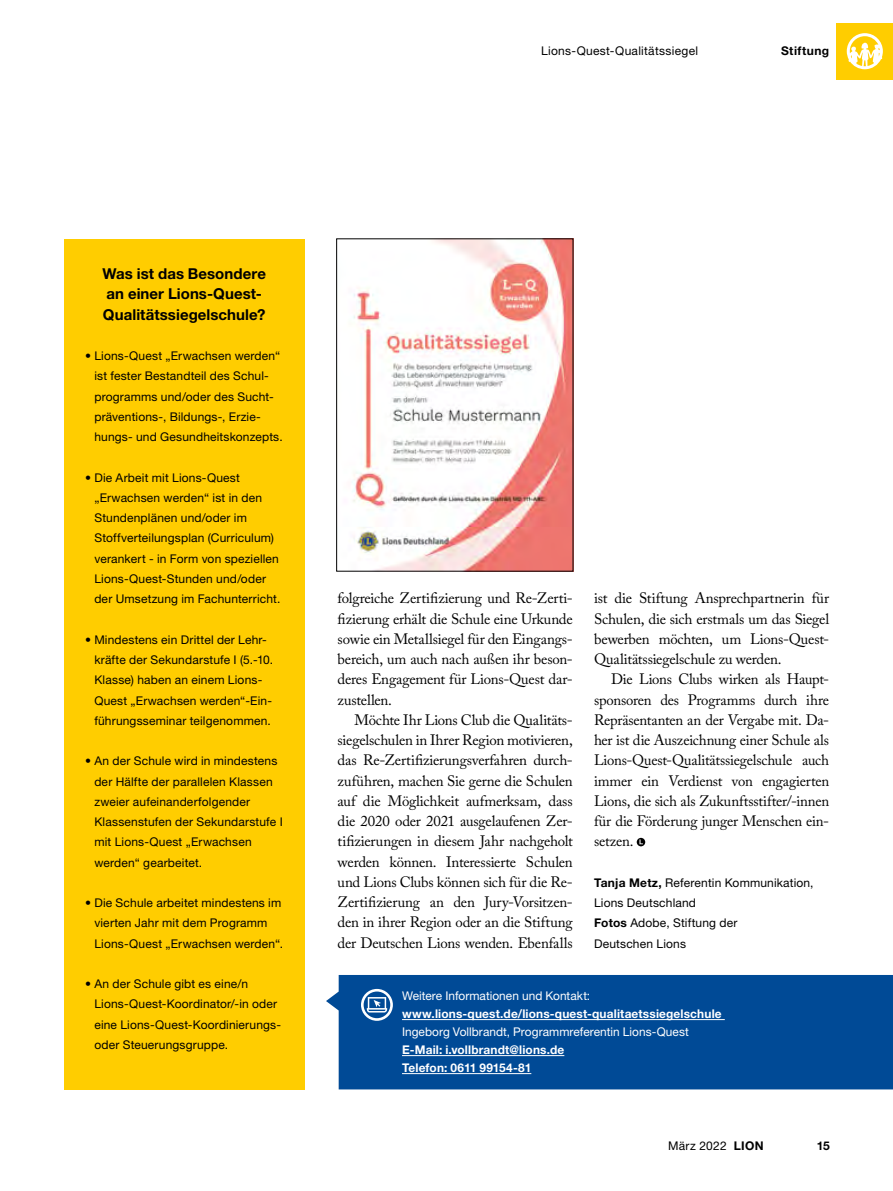
<style>
.page{position:relative;width:893px;height:1191px;background:#fff}
.page>*{position:absolute;margin:0;border:0;box-sizing:border-box;transform-origin:0 0}
._3_1_Fließtext_Regul{font:15px/20.2px "Adobe Caslon Pro";letter-spacing:-.015em;color:#000;text-align:justify}
.t1{font:700 15px/20.2px "Helvetica Neue LT Std";letter-spacing:.005em;color:#000}
.Infokasten_-_Headlin{font:12px/20.2px "Helvetica Neue LT Std";letter-spacing:.015em;color:#000}
.Info-Text_schwarz{font:700 12px/18px "Helvetica Neue LT Std";letter-spacing:.01em;color:#fff}
.Autorenhinweis{font:12px/20.2px "Helvetica Neue LT Std";letter-spacing:.015em;color:#000}
.Fotohinweis{font:12px/20.2px "Helvetica Neue LT Std";letter-spacing:.015em;color:#000}
.t2{font:700 12px "Helvetica Neue LT Std";letter-spacing:.035em;color:#000}
.s1{font-weight:700}
.s2{font-weight:400}
</style>
<div class="page">
<svg style="left:637px;top:838px;width:8px;height:8px"></svg>
<div style="left:326px;top:975px;width:567px;height:114px;background:#004a96"></div>
<hr style="left:402px;top:1019px;width:323px;height:1px;background:#fff">
<hr style="left:402px;top:1055px;width:162px;height:1px;background:#fff">
<hr style="left:402px;top:1073px;width:129px;height:1px;background:#fff">
<svg style="left:361px;top:989px;width:32px;height:31px"></svg>
<div style="left:64px;top:239px;width:241px;height:850px;background:#ffcd00"></div>
<img style="left:352px;top:241px;width:219px;height:328px">
<div style="left:837px;top:24px;width:56px;height:56px;background:#ffcd00"></div>
<svg style="left:847px;top:33px;width:36px;height:36px"></svg>
<p class="Infokasten_-_Headlin" style="left:541px;top:41px;width:158px">Lions-Quest-Qualitätssiegel</p>
<p class="t2" style="left:781px;top:43px;width:50px">Stiftung</p>
<p class="t1" style="left:102px;top:263px;width:165px">Was ist das Besondere an einer Lions-Quest-<br>Qualitätssiegelschule?</p>
<p class="Infokasten_-_Headlin" style="left:94px;top:345px;width:190px;text-indent:-9px">• Lions-Quest „Erwachsen werden“ ist fester Bestandteil des Schul&shy;programms und/oder des Sucht&shy;präventions-, Bildungs-, Erzie&shy;hungs- und Gesundheitskonzepts.</p>
<p class="Infokasten_-_Headlin" style="left:94px;top:467px;width:188px;text-indent:-9px">• Die Arbeit mit Lions-Quest „Erwachsen werden“ ist in den<br>Stundenplänen und/oder im<br>Stoffverteilungsplan (Curriculum) verankert - in Form von speziellen<br>Lions-Quest-Stunden und/oder der Umsetzung im Fachunterricht.</p>
<p class="Infokasten_-_Headlin" style="left:94px;top:629px;width:180px;text-indent:-9px">• Mindestens ein Drittel der Lehr&shy;kräfte der Sekundarstufe I (5.-10.<br>Klasse) haben an einem Lions-<br>Quest „Erwachsen werden“-Ein&shy;führungsseminar teilgenommen.</p>
<p class="Infokasten_-_Headlin" style="left:94px;top:750px;width:190px;text-indent:-9px">• An der Schule wird in mindestens der Hälfte der parallelen Klassen zweier aufeinanderfolgender<br>Klassenstufen der Sekundarstufe I mit Lions-Quest „Erwachsen werden“ gearbeitet.</p>
<p class="Infokasten_-_Headlin" style="left:94px;top:892px;width:190px;text-indent:-9px">• Die Schule arbeitet mindestens im vierten Jahr mit dem Programm<br>Lions-Quest „Erwachsen werden“.</p>
<p class="Infokasten_-_Headlin" style="left:94px;top:973px;width:188px;text-indent:-9px">• An der Schule gibt es eine/n<br>Lions-Quest-Koordinator/-in oder eine Lions-Quest-Koordinierungs&shy;oder Steuerungsgruppe.</p>
<p class="_3_1_Fließtext_Regul" style="left:338px;top:588px;width:237px">folgreiche Zertifizierung und Re-Zerti&shy;fizierung erhält die Schule eine Urkunde sowie ein Metallsiegel für den Eingangs&shy;bereich, um auch nach außen ihr beson&shy;deres Engagement für Lions-Quest dar&shy;zustellen.</p>
<p class="_3_1_Fließtext_Regul" style="left:338px;top:709px;width:237px;text-indent:17px">Möchte Ihr Lions Club die Qualitäts&shy;siegelschulen in Ihrer Region motivieren, das Re-Zertifizierungsverfahren durch&shy;zuführen, machen Sie gerne die Schulen auf die Möglichkeit aufmerksam, dass die 2020 oder 2021 ausgelaufenen Zer&shy;tifizierungen in diesem Jahr nachgeholt werden können. Interessierte Schulen und Lions Clubs können sich für die Re-Zertifizierung an den Jury-Vorsitzen&shy;den in ihrer Region oder an die Stiftung der Deutschen Lions wenden. Ebenfalls</p>
<p class="_3_1_Fließtext_Regul" style="left:594px;top:588px;width:237px">ist die Stiftung Ansprechpartnerin für Schulen, die sich erstmals um das Siegel bewerben möchten, um Lions-Quest-Qualitätssiegelschule zu werden.</p>
<p class="_3_1_Fließtext_Regul" style="left:594px;top:669px;width:237px;text-indent:17px">Die Lions Clubs wirken als Haupt&shy;sponsoren des Programms durch ihre Repräsentanten an der Vergabe mit. Da&shy;her ist die Auszeichnung einer Schule als Lions-Quest-Qualitätssiegelschule auch immer ein Verdienst von engagierten Lions, die sich als Zukunftsstifter/-innen für die Förderung junger Menschen ein&shy;setzen.</p>
<p class="Autorenhinweis" style="left:594px;top:872px;width:221px"><span class="s1">Tanja Metz,</span> Referentin Kommunikation,<br>Lions Deutschland</p>
<p class="Fotohinweis" style="left:594px;top:912px;width:145px"><span class="s1">Fotos</span> Adobe, Stiftung der<br>Deutschen Lions</p>
<p class="Info-Text_schwarz" style="left:402px;top:986px;width:321px"><span class="s2">Weitere Informationen und Kontakt: </span>www.lions-quest.de/lions-quest-qualitaetssiegelschule <span class="s2">Ingeborg Vollbrandt, Programmreferentin Lions-Quest </span>E-Mail: i.vollbrandt@lions.de<br>Telefon: 0611 99154-81</p>
<p class="Infokasten_-_Headlin" style="left:668px;top:1135px;width:97px">März 2022 <span class="s1">LION</span></p>
<p class="t2" style="left:817px;top:1138px;width:15px">15</p>
</div>
